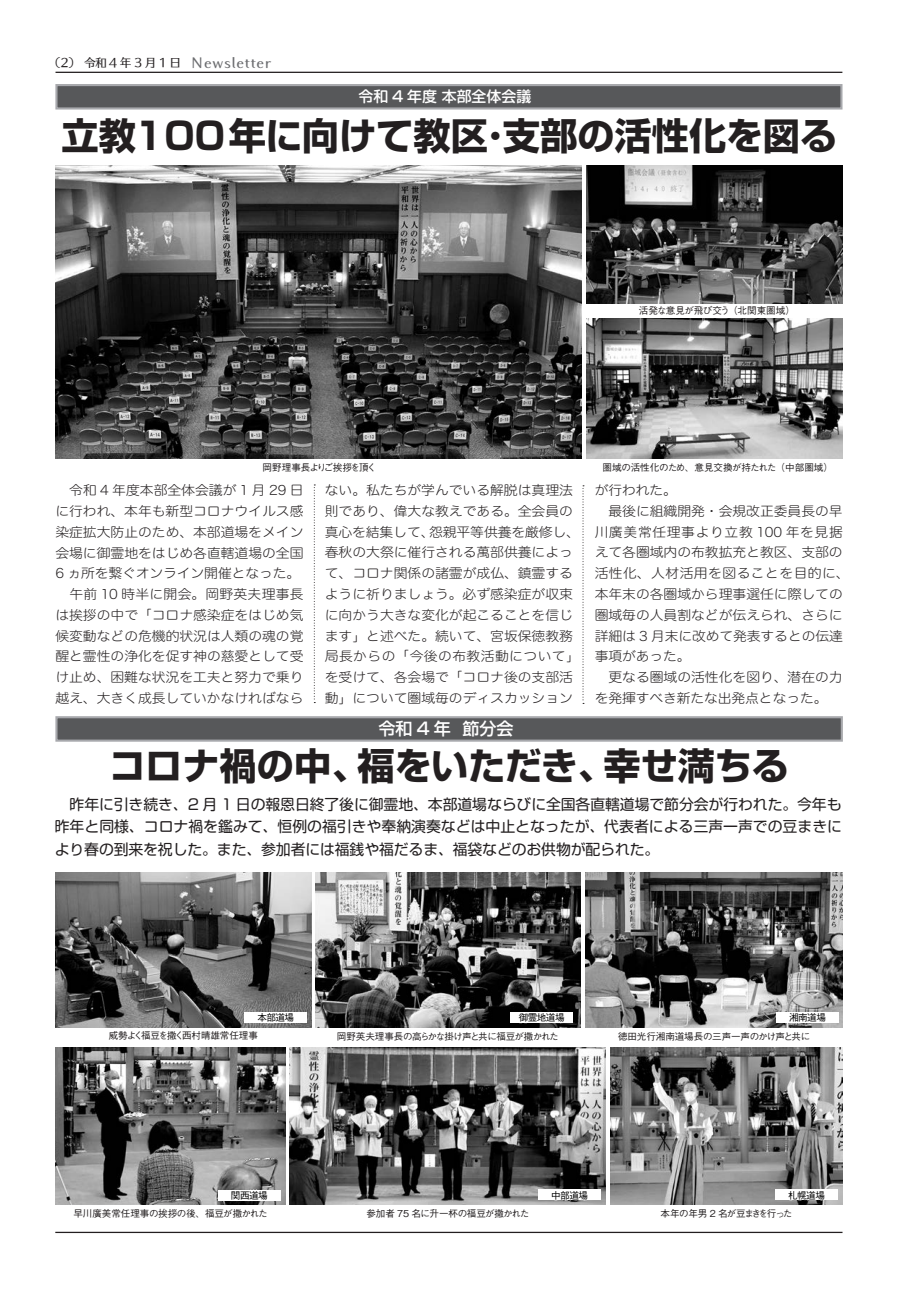
<style>
.page{position:relative;width:919px;height:1289px;background:#fff}
.page>*{position:absolute;margin:0;border:0;box-sizing:border-box;transform-origin:0 0}
.t1{font:700 37.2px "Shin Go Pr 5";color:#231f20}
.t2{font:500 16.95px "Shin Go Pro";color:#fff}
.t3{font:14.85px/22.4px "Soft Go Std";letter-spacing:-.01em;color:#231f20;text-align:justify}
.t4{font:500 14.85px "Soft Go Std";color:#fff}
.t5{font:13.2px/20.7px "Hira Maru Std W2";letter-spacing:-.005em;color:#231f20;scale:1.05 1}
.t6{font:11.7px "UD Typos 510 Std";color:#231f20}
.t7{font:500 9.6px "Gothic BBB Pr 5";letter-spacing:-.015em;color:#231f20}
.t8{font:500 9.6px "Gothic BBB Pr 5";letter-spacing:-.06em;color:#231f20}
.t9{font:500 9.6px "Gothic BBB Pr 5";letter-spacing:-.05em;color:#000}
.t10{font:500 9.6px "Gothic BBB Pr 5";letter-spacing:-.04em;color:#231f20}
.t11{font:500 9.6px "Gothic BBB Pr 5";letter-spacing:-.01em;color:#231f20}
.t12{font:500 9.6px "Gothic BBB Pr 5";letter-spacing:-.005em;color:#231f20}
.t13{font:500 9.6px "Gothic BBB Pr 5";letter-spacing:-.105em;color:#231f20}
.t14{font:500 9.6px "Gothic BBB Pr 5";letter-spacing:-.08em;color:#231f20}
.s1{font-family:"Echo Std";font-weight:700;font-size:13.8px;color:#6c6d70}
</style>
<div class="page">
<hr style="left:55px;top:72px;width:787px;height:1px;background:#231f20">
<hr style="left:55px;top:1231px;width:787px;height:1px;background:#231f20">
<img style="left:289px;top:1047px;width:316px;height:157px">
<img style="left:55px;top:1047px;width:230px;height:157px">
<img style="left:610px;top:1047px;width:232px;height:157px">
<img style="left:315px;top:872px;width:266px;height:155px">
<img style="left:55px;top:872px;width:256px;height:155px">
<img style="left:585px;top:872px;width:257px;height:155px">
<div style="left:56px;top:717px;width:785px;height:23px;background:#57585a"></div>
<div style="left:55px;top:716px;width:787px;height:25px;border:2px solid #a8a9ad"></div>
<div style="left:244px;top:1012px;width:63px;height:11px;background:#fff"></div>
<svg style="left:254px;top:1006px;width:42px;height:18px"></svg>
<div style="left:510px;top:1012px;width:63px;height:11px;background:#fff"></div>
<svg style="left:515px;top:1010px;width:51px;height:14px"></svg>
<div style="left:538px;top:1189px;width:63px;height:11px;background:#fff"></div>
<svg style="left:550px;top:1187px;width:40px;height:14px"></svg>
<div style="left:218px;top:1189px;width:63px;height:11px;background:#fff"></div>
<svg style="left:228px;top:1187px;width:42px;height:15px"></svg>
<div style="left:776px;top:1012px;width:62px;height:11px;background:#fff"></div>
<svg style="left:786px;top:1007px;width:41px;height:17px"></svg>
<div style="left:775px;top:1189px;width:62px;height:11px;background:#fff"></div>
<svg style="left:785px;top:1183px;width:42px;height:18px"></svg>
<img style="left:586px;top:165px;width:256px;height:138px">
<img style="left:55px;top:165px;width:526px;height:293px">
<div style="left:56px;top:85px;width:785px;height:23px;background:#57585a"></div>
<div style="left:55px;top:84px;width:787px;height:25px;border:2px solid #a8a9ad"></div>
<svg style="left:314px;top:484px;width:1px;height:219px"></svg>
<svg style="left:582px;top:485px;width:2px;height:219px"></svg>
<img style="left:586px;top:318px;width:256px;height:140px">
<p class="t6" style="left:49px;top:53px;width:223px">（2）　令和 4 年 3 月 1 日　<span class="s1">Newsletter</span></p>
<p class="t4" style="left:358px;top:86px;width:174px">令和 4 年度 本部全体会議</p>
<h1 class="t1" style="left:61px;top:107px;width:777px">立教100年に向けて教区･支部の活性化を図る</h1>
<p class="t12" style="left:638px;top:303px;width:158px">活発な意見が飛び交う（北関東圏域）</p>
<p class="t14" style="left:262px;top:459px;width:115px">岡野理事長よりご挨拶を頂く</p>
<p class="t7" style="left:602px;top:460px;width:232px">圏域の活性化のため、意見交換が持たれた（中部圏域）</p>
<p class="t5" style="left:55px;top:479px;width:238px">　令和 4 年度本部全体会議が 1 月 29 日に行われ、本年も新型コロナウイルス感染症拡大防止のため、本部道場をメイン会場に御霊地をはじめ各直轄道場の全国<br>6 ヵ所を繋ぐオンライン開催となった。　午前 10 時半に開会。岡野英夫理事長は挨拶の中で「コロナ感染症をはじめ気候変動などの危機的状況は人類の魂の覚醒と霊性の浄化を促す神の慈愛として受け止め、困難な状況を工夫と努力で乗り越え、大きく成長していかなければなら</p>
<p class="t5" style="left:325px;top:479px;width:244px">ない。私たちが学んでいる解脱は真理法則であり、偉大な教えである。全会員の真心を結集して、怨親平等供養を厳修し、春秋の大祭に催行される萬部供養によって、コロナ関係の諸霊が成仏、鎮霊するように祈りましょう。必ず感染症が収束に向かう大きな変化が起こることを信じます」と述べた。続いて、宮坂保徳教務局長からの「今後の布教活動について」を受けて、各会場で「コロナ後の支部活動」について圏域毎のディスカッション</p>
<p class="t5" style="left:594px;top:479px;width:244px">が行われた。<br>　最後に組織開発・会規改正委員長の早川廣美常任理事より立教 100 年を見据えて各圏域内の布教拡充と教区、支部の活性化、人材活用を図ることを目的に、本年末の各圏域から理事選任に際しての圏域毎の人員割などが伝えられ、さらに詳細は 3 月末に改めて発表するとの伝達事項があった。<br>　更なる圏域の活性化を図り、潜在の力を発揮すべき新たな出発点となった。</p>
<p class="t2" style="left:378px;top:715px;width:136px">令和 4 年 節分会</p>
<h1 class="t1" style="left:109px;top:736px;width:681px">コロナ禍の中、福をいただき、幸せ満ちる</h1>
<p class="t3" style="left:55px;top:792px;width:788px;text-indent:15px">昨年に引き続き、2 月 1 日の報恩日終了後に御霊地、本部道場ならびに全国各直轄道場で節分会が行われた。今年も昨年と同様、コロナ禍を鑑みて、恒例の福引きや奉納演奏などは中止となったが、代表者による三声一声での豆まきにより春の到来を祝した。また、参加者には福銭や福だるま、福袋などのお供物が配られた。</p>
<p class="t9" style="left:257px;top:1010px;width:38px">本部道場</p>
<p class="t9" style="left:518px;top:1010px;width:47px">御霊地道場</p>
<p class="t9" style="left:789px;top:1010px;width:38px">湘南道場</p>
<p class="t11" style="left:109px;top:1027px;width:151px">威勢よく福豆を撒く西村晴雄常任理事</p>
<p class="t8" style="left:337px;top:1028px;width:223px">岡野英夫理事長の高らかな掛け声と共に福豆が撒かれた</p>
<p class="t7" style="left:618px;top:1028px;width:194px">徳田光行湘南道場長の三声一声のかけ声と共に</p>
<p class="t9" style="left:231px;top:1187px;width:38px">関西道場</p>
<p class="t9" style="left:551px;top:1187px;width:38px">中部道場</p>
<p class="t9" style="left:788px;top:1187px;width:38px">札幌道場</p>
<p class="t7" style="left:73px;top:1205px;width:195px">早川廣美常任理事の挨拶の後、福豆が撒かれた</p>
<p class="t10" style="left:366px;top:1205px;width:164px">参加者 75 名に升一杯の福豆が撒かれた</p>
<p class="t13" style="left:660px;top:1205px;width:133px">本年の年男 2 名が豆まきを行った</p>
</div>
